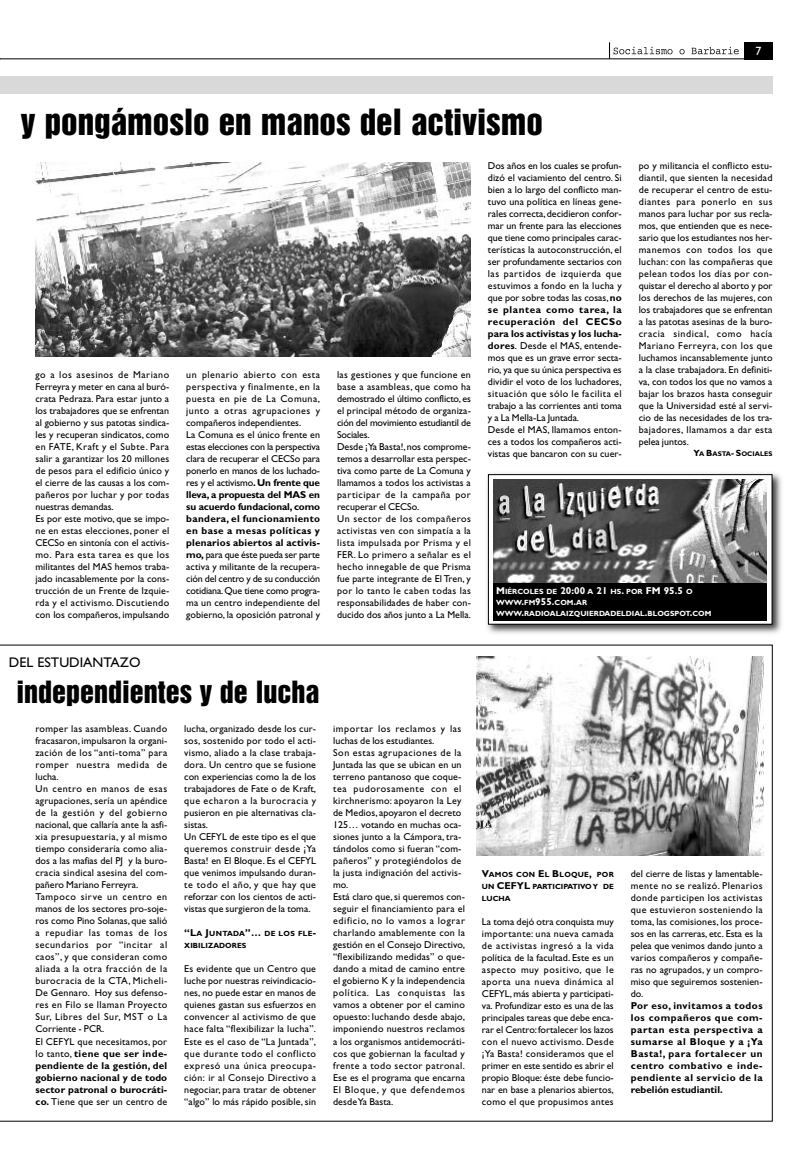
<style>
.page{position:relative;width:808px;height:1163px;background:#fff}
.page>*{position:absolute;margin:0;border:0;box-sizing:border-box;transform-origin:0 0}
.t1{font:33px "Helvetica Inserat";color:#000}
.t2{font:28px "Helvetica Inserat";color:#000}
.t3{font:14px "Gill Sans";color:#000}
.t4{font:12px "Gill Sans";color:#fff}
.t5{font:10px/12px "Gill Sans";letter-spacing:.01em;color:#000}
.t6{font:700 10px/12px "Gill Sans";letter-spacing:.05em;color:#000;text-align:justify}
.t7{font:700 7.5px/11px "Gill Sans";color:#fff}
.t8{font:700 7.5px/12px "Gill Sans";letter-spacing:.005em;color:#000}
.t9{font:700 6.8px "Gill Sans";color:#000}
.s1{font-weight:700}
.s2{font-size:9px}
.s3{font-size:10px}
</style>
<div class="page">
<svg style="left:0;top:644px;width:772px;height:477px"></svg>
<hr style="left:0;top:58px;width:772px;height:1px;background:#000">
<div style="left:744px;top:43px;width:28px;height:17px;background:#000"></div>
<svg style="left:609px;top:43px;width:63px;height:16px"></svg>
<svg style="left:679px;top:49px;width:6px;height:5px"></svg>
<svg style="left:691px;top:47px;width:48px;height:7px"></svg>
<img style="left:476px;top:656px;width:287px;height:199px">
<img style="left:487px;top:473px;width:295px;height:161px">
<div style="left:488px;top:474px;width:284px;height:150px;background:#fff"></div>
<div style="left:488px;top:474px;width:284px;height:150px;border:1px solid #000"></div>
<img style="left:493px;top:479px;width:273px;height:104px">
<div style="left:493px;top:583px;width:274px;height:38px;background:#000"></div>
<img style="left:35px;top:162px;width:436px;height:194px">
<div style="left:0;top:77px;width:772px;height:17px;background:#d9d9d9"></div>
<h1 class="t1" style="left:21px;top:109px;width:523px">y pongámoslo en manos del activismo</h1>
<p class="t4" style="left:755px;top:46px;width:7px">7</p>
<p class="t5" style="left:35px;top:370px;width:135px">go a los asesinos de Mariano<br>Ferreyra y meter en cana al buró&shy;crata Pedraza. Para estar junto a los trabajadores que se enfrentan al gobierno y sus patotas sindica&shy;les y recuperan sindicatos, como en FATE, Kraft y el Subte. Para salir a garantizar los 20 millones de pesos para el edificio único y el cierre de las causas a los com&shy;pañeros por luchar y por todas nuestras demandas.<br>Es por este motivo, que se impo&shy;ne en estas elecciones, poner el<br>CECSo en sintonía con el activis&shy;mo. Para esta tarea es que los militantes del MAS hemos traba&shy;jado incasablemente por la cons&shy;trucción de un Frente de Izquie&shy;rda y el activismo. Discutiendo con los compañeros, impulsando</p>
<p class="t5" style="left:186px;top:370px;width:135px">un plenario abierto con esta perspectiva y finalmente, en la puesta en pie de La Comuna, junto a otras agrupaciones y compañeros independientes.<br>La Comuna es el único frente en estas elecciones con la perspectiva clara de recuperar el CECSo para ponerlo en manos de los luchado&shy;res y el activismo<span class="s1">.Un frente que lleva, a propuesta del MAS en su acuerdo fundacional, como bandera, el funcionamiento en base a mesas políticas y plenarios abiertos al activis&shy;mo,</span> para que éste pueda ser parte activa y militante de la recupera&shy;ción del centro y de su conducción cotidiana.Que tiene como progra&shy;ma un centro independiente del gobierno, la oposición patronal y</p>
<p class="t5" style="left:337px;top:370px;width:135px">las gestiones y que funcione en base a asambleas, que como ha demostrado el último conflicto, es el principal método de organiza&shy;ción del movimiento estudiantil de<br>Sociales.<br>Desde ¡Ya Basta!,nos comprome&shy;temos a desarrollar esta perspec&shy;tiva como parte de La Comuna y llamamos a todos los activistas a participar de la campaña por recuperar el CECSo.<br>Un sector de los compañeros activistas ven con simpatía a la lista impulsada por Prisma y el<br>FER. Lo primero a señalar es el hecho innegable de que Prisma fue parte integrante de El Tren, y por lo tanto le caben todas las responsabilidades de haber con&shy;ducido dos años junto a La Mella.</p>
<p class="t5" style="left:488px;top:160px;width:135px">Dos años en los cuales se profun&shy;dizó el vaciamiento del centro. Si bien a lo largo del conflicto man&shy;tuvo una política en líneas gene&shy;rales correcta,decidieron confor&shy;mar un frente para las elecciones que tiene como principales carac&shy;terísticas la autoconstrucción, el ser profundamente sectarios con las partidos de izquierda que estuvimos a fondo en la lucha y que por sobre todas las cosas,<span class="s1">no se plantea como tarea, la recuperación del CECSo para los activistas y los lucha&shy;dores</span>. Desde el MAS, entende&shy;mos que es un grave error secta&shy;rio, ya que su única perspectiva es dividir el voto de los luchadores, situación que sólo le facilita el trabajo a las corrientes anti toma y a La Mella-La Juntada.<br>Desde el MAS, llamamos enton&shy;ces a todos los compañeros acti&shy;vistas que bancaron con su cuer-</p>
<p class="t5" style="left:639px;top:160px;width:135px;text-align:justify">po y militancia el conflicto estu&shy;diantil, que sienten la necesidad de recuperar el centro de estu&shy;diantes para ponerlo en sus manos para luchar por sus recla&shy;mos, que entienden que es nece&shy;sario que los estudiantes nos her&shy;manemos con todos los que luchan: con las compañeras que pelean todos los días por con&shy;quistar el derecho al aborto y por los derechos de las mujeres, con los trabajadores que se enfrentan a las patotas asesinas de la buro&shy;cracia sindical, como hacía Mariano Ferreyra, con los que luchamos incansablemente junto a la clase trabajadora. En definiti&shy;va, con todos los que no vamos a bajar los brazos hasta conseguir que la Universidad esté al servi&shy;cio de las necesidades de los tra&shy;bajadores, llamamos a dar esta pelea juntos.</p>
<p class="t9" style="left:693px;top:451px;width:81px"><span class="s2">Y</span>A <span class="s2">B</span>ASTA<span class="s2">- S</span>OCIALES</p>
<p class="t7" style="left:496px;top:586px;width:217px"><span class="s3">M</span>IÉRCOLES DE <span class="s3">20:00</span> A <span class="s3">21</span> HS<span class="s3">.</span> POR <span class="s3">FM 95.5</span> O<br>WWW<span class="s3">.</span>FM<span class="s3">955.</span>COM<span class="s3">.</span>AR<br>WWW<span class="s3">.</span>RADIOALAIZQUIERDADELDIAL<span class="s3">.</span>BLOGSPOT<span class="s3">.</span>COM</p>
<h3 class="t3" style="left:9px;top:657px;width:133px">DEL ESTUDIANTAZO</h3>
<h2 class="t2" style="left:16px;top:680px;width:305px">independientes y de lucha</h2>
<p class="t5" style="left:35px;top:723px;width:133px">romper las asambleas. Cuando fracasaron, impulsaron la organi&shy;zación de los “anti-toma” para romper nuestra medida de lucha.<br>Un centro en manos de esas agrupaciones, sería un apéndice de la gestión y del gobierno nacional, que callaría ante la asfi&shy;xia presupuestaria, y al mismo tiempo consideraría como alia&shy;dos a las mafias del PJ y la buro&shy;cracia sindical asesina del com&shy;pañero Mariano Ferreyra.<br>Tampoco sirve un centro en manos de los sectores pro-soje&shy;ros como Pino Solanas, que salió a repudiar las tomas de los secundarios por “incitar al caos”, y que consideran como aliada a la otra fracción de la burocracia de la CTA, Micheli-<br>De Gennaro. Hoy sus defenso&shy;res en Filo se llaman Proyecto<br>Sur, Libres del Sur, MST o La<br>Corriente - PCR.<br>El CEFYL que necesitamos, por lo tanto, <span class="s1">tiene que ser inde&shy;pendiente de la gestión, del gobierno nacional y de todo sector patronal o burocráti&shy;co.</span> Tiene que ser un centro de</p>
<p class="t5" style="left:184px;top:723px;width:133px">lucha, organizado desde los cur&shy;sos, sostenido por todo el acti&shy;vismo, aliado a la clase trabaja&shy;dora. Un centro que se fusione con experiencias como la de los trabajadores de Fate o de Kraft, que echaron a la burocracia y pusieron en pie alternativas cla&shy;sistas.<br>Un CEFYL de este tipo es el que queremos construir desde ¡Ya<br>Basta! en El Bloque. Es el CEFYL que venimos impulsando duran&shy;te todo el año, y que hay que reforzar con los cientos de acti&shy;vistas que surgieron de la toma.</p>
<p class="t8" style="left:184px;top:928px;width:133px"><span class="s3">“L</span>A <span class="s3">J</span>UNTADA<span class="s3">”…</span> DE LOS FLE<span class="s3">-<br></span>XIBILIZADORES</p>
<p class="t5" style="left:184px;top:963px;width:133px;text-align:justify">Es evidente que un Centro que luche por nuestras reivindicacio&shy;nes, no puede estar en manos de quienes gastan sus esfuerzos en convencer al activismo de que hace falta “flexibilizar la lucha”.<br>Este es el caso de “La Juntada”, que durante todo el conflicto expresó una única preocupa&shy;ción: ir al Consejo Directivo a negociar, para tratar de obtener “algo” lo más rápido posible, sin</p>
<p class="t5" style="left:333px;top:723px;width:133px">importar los reclamos y las luchas de los estudiantes.<br>Son estas agrupaciones de la<br>Juntada las que se ubican en un terreno pantanoso que coque&shy;tea pudorosamente con el kirchnerismo: apoyaron la Ley de Medios, apoyaron el decreto<br>125… votando en muchas oca&shy;siones junto a la Cámpora, tra&shy;tándolos como si fueran “com&shy;pañeros” y protegiéndolos de la justa indignación del activis&shy;mo.<br>Está claro que,si queremos con&shy;seguir el financiamiento para el edificio, no lo vamos a lograr charlando amablemente con la gestión en el Consejo Directivo, “flexibilizando medidas” o que&shy;dando a mitad de camino entre el gobierno K y la independencia política. Las conquistas las vamos a obtener por el camino opuesto: luchando desde abajo, imponiendo nuestros reclamos a los organismos antidemocráti&shy;cos que gobiernan la facultad y frente a todo sector patronal.<br>Ese es el programa que encarna<br>El Bloque, y que defendemos desdeYa Basta.</p>
<p class="t8" style="left:482px;top:869px;width:133px;text-align:justify"><span class="s3">V</span>AMOS CON <span class="s3">E</span>L <span class="s3">B</span>LOQUE<span class="s3">,</span> POR UN <span class="s3">CEFYL</span> PARTICIPATIVO Y DE LUCHA</p>
<p class="t5" style="left:482px;top:916px;width:133px;text-align:justify">La toma dejó otra conquista muy importante: una nueva camada de activistas ingresó a la vida política de la facultad. Este es un aspecto muy positivo, que le aporta una nueva dinámica al CEFYL, más abierta y participati&shy;va. Profundizar esto es una de las principales tareas que debe enca&shy;rar el Centro:fortalecer los lazos con el nuevo activismo. Desde ¡Ya Basta! consideramos que el primer en este sentido es abrir el propio Bloque: éste debe funcio&shy;nar en base a plenarios abiertos, como el que propusimos antes</p>
<p class="t5" style="left:631px;top:868px;width:133px;text-align:justify">del cierre de listas y lamentable&shy;mente no se realizó. Plenarios donde participen los activistas que estuvieron sosteniendo la toma, las comisiones, los proce&shy;sos en las carreras, etc. Esta es la pelea que venimos dando junto a varios compañeros y compañe&shy;ras no agrupados, y un compro&shy;miso que seguiremos sostenien&shy;do.</p>
<p class="t6" style="left:631px;top:1000px;width:133px">Por eso, invitamos a todos los compañeros que com&shy;partan esta perspectiva a sumarse al Bloque y a ¡Ya Basta!, para fortalecer un centro combativo e inde&shy;pendiente al servicio de la rebelión estudiantil.</p>
</div>
